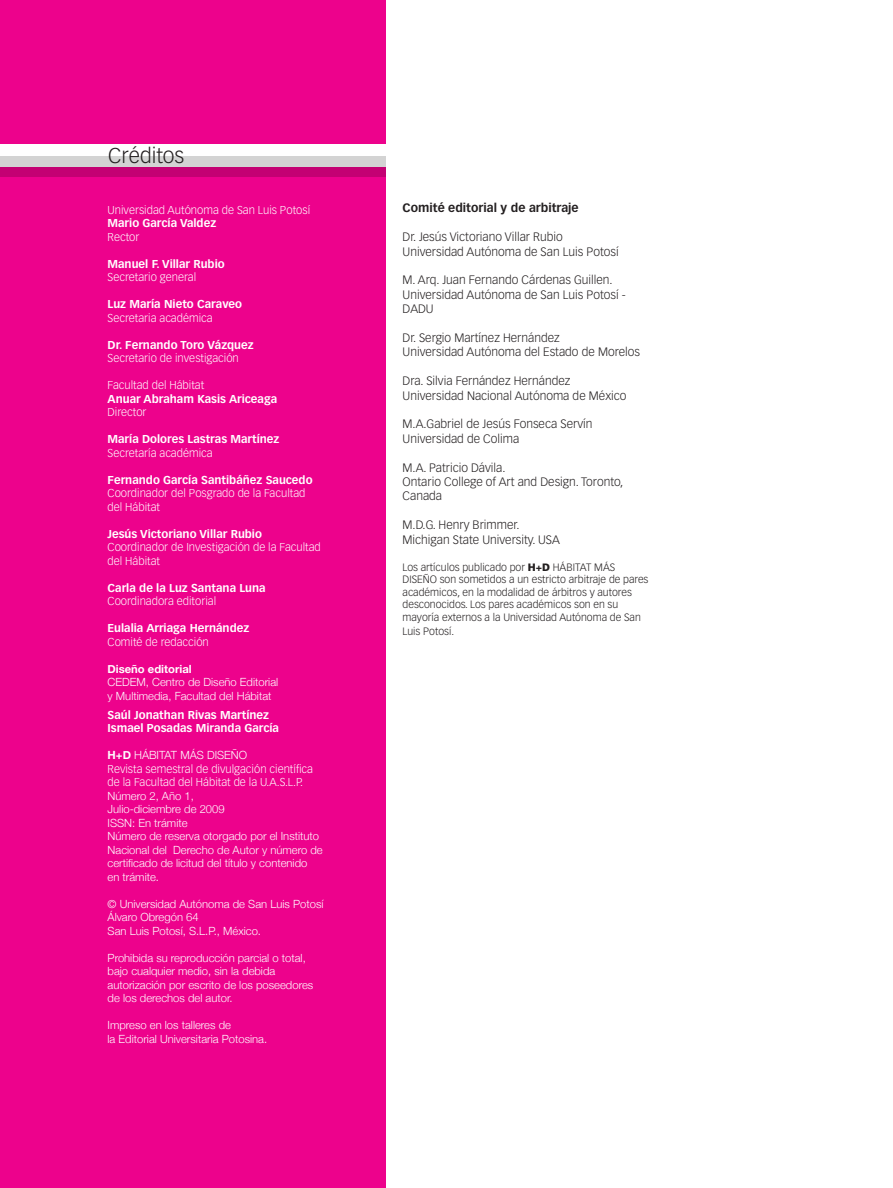
<style>
.page{position:relative;width:893px;height:1188px;background:#fff}
.page>*{position:absolute;margin:0;border:0;box-sizing:border-box;transform-origin:0 0}
.t1{font:300 21px "Vectora LH";color:#231f20}
.t2{font:300 12px/14.4px "Vectora LH";color:#231f20}
.t3{font:700 12px "Vectora LH";color:#231f20}
.t4{font:300 11.25px/13.5px "Helvetica Neue";color:#fff}
.t5{font:300 11.25px/13.5px "Vectora LH";color:#fff}
.t6{font:700 11.25px/13.5px "Vectora LH";color:#fff}
.t7{font:700 11.25px "Helvetica Neue";color:#fff}
.t8{font:300 10.5px/12.6px "Vectora LH";color:#231f20}
.s1{font-weight:700}
.s2{font-weight:900}
</style>
<div class="page">
<div style="left:0;top:0;width:386px;height:1188px;background:#ed028c"></div>
<div style="left:0;top:144px;width:409px;height:22px;background:#fff"></div>
<svg style="left:0;top:156px;width:386px;height:21px;background:#cb6fa5"></svg>
<h1 class="t1" style="left:108px;top:143px;width:78px">Créditos</h1>
<p class="t5" style="left:108px;top:203px;width:204px">Universidad Autónoma de San Luis Potosí</p>
<p class="t6" style="left:108px;top:217px;width:110px">Mario García Valdez</p>
<p class="t5" style="left:108px;top:230px;width:33px">Rector</p>
<p class="t6" style="left:108px;top:257px;width:119px">Manuel F. Villar Rubio</p>
<p class="t5" style="left:108px;top:271px;width:90px">Secretario general</p>
<p class="t6" style="left:108px;top:298px;width:136px">Luz María Nieto Caraveo</p>
<p class="t5" style="left:108px;top:311px;width:107px">Secretaria académica</p>
<p class="t6" style="left:108px;top:338px;width:148px">Dr. Fernando Toro Vázquez</p>
<p class="t5" style="left:108px;top:352px;width:133px">Secretario de investigación</p>
<p class="t5" style="left:108px;top:379px;width:98px">Facultad del Hábitat</p>
<p class="t6" style="left:108px;top:392px;width:171px">Anuar Abraham Kasis Ariceaga</p>
<p class="t5" style="left:108px;top:406px;width:40px">Director</p>
<p class="t6" style="left:108px;top:433px;width:173px">María Dolores Lastras Martínez</p>
<p class="t5" style="left:108px;top:446px;width:107px">Secretaría académica</p>
<p class="t6" style="left:108px;top:473px;width:207px">Fernando García Santibáñez Saucedo</p>
<p class="t5" style="left:108px;top:487px;width:199px">Coordinador del Posgrado de la Facultad del Hábitat</p>
<p class="t6" style="left:108px;top:527px;width:156px">Jesús Victoriano Villar Rubio</p>
<p class="t5" style="left:108px;top:541px;width:215px">Coordinador de Investigación de la Facultad del Hábitat</p>
<p class="t6" style="left:108px;top:581px;width:160px">Carla de la Luz Santana Luna</p>
<p class="t5" style="left:108px;top:595px;width:110px">Coordinadora editorial</p>
<p class="t6" style="left:108px;top:622px;width:143px">Eulalia Arriaga Hernández</p>
<p class="t5" style="left:108px;top:635px;width:103px">Comité de redacción</p>
<p class="t7" style="left:108px;top:659px;width:86px">Diseño editorial</p>
<p class="t4" style="left:108px;top:675px;width:172px">CEDEM, Centro de Diseño Editorial y Multimedia, Facultad del Hábitat</p>
<p class="t6" style="left:108px;top:708px;width:173px">Saúl Jonathan Rivas Martínez<br>Ismael Posadas Miranda García</p>
<p class="t4" style="left:108px;top:748px;width:141px"><span class="s1">H+D</span> HÁBITAT MÁS DISEÑO</p>
<p class="t5" style="left:108px;top:762px;width:207px">Revista semestral de divulgación científica de la Facultad del Hábitat de la U.A.S.L.P.</p>
<p class="t4" style="left:108px;top:788px;width:217px">Número 2, Año 1,<br>Julio-diciembre de 2009<br>ISSN: En trámite<br>Número de reserva otorgado por el Instituto<br>Nacional del Derecho de Autor y número de certificado de licitud del título y contenido<br>en trámite.</p>
<p class="t4" style="left:108px;top:896px;width:217px">© Universidad Autónoma de San Luis Potosí<br>Álvaro Obregón 64<br>San Luis Potosí, S.L.P., México.</p>
<p class="t4" style="left:108px;top:950px;width:207px">Prohibida su reproducción parcial o total, bajo cualquier medio, sin la debida autorización por escrito de los poseedores de los derechos del autor.</p>
<p class="t4" style="left:108px;top:1018px;width:161px">Impreso en los talleres de<br>la Editorial Universitaria Potosina.</p>
<p class="t3" style="left:403px;top:201px;width:178px">Comité editorial y de arbitraje</p>
<p class="t2" style="left:403px;top:230px;width:218px">Dr. Jesús Victoriano Villar Rubio<br>Universidad Autónoma de San Luis Potosí</p>
<p class="t2" style="left:403px;top:273px;width:225px">M. Arq. Juan Fernando Cárdenas Guillen.<br>Universidad Autónoma de San Luis Potosí -<br>DADU</p>
<p class="t2" style="left:403px;top:331px;width:239px">Dr. Sergio Martínez Hernández<br>Universidad Autónoma del Estado de Morelos</p>
<p class="t2" style="left:403px;top:374px;width:225px">Dra. Silvia Fernández Hernández<br>Universidad Nacional Autónoma de México</p>
<p class="t2" style="left:403px;top:417px;width:191px">M.A.Gabriel de Jesús Fonseca Servín<br>Universidad de Colima</p>
<p class="t2" style="left:403px;top:460px;width:222px">M.A. Patricio Dávila.<br>Ontario College of Art and Design. Toronto,<br>Canada</p>
<p class="t2" style="left:403px;top:518px;width:159px">M.D.G. Henry Brimmer.<br>Michigan State University. USA</p>
<p class="t8" style="left:403px;top:561px;width:247px">Los artículos publicado por <span class="s2">H+D</span> HÁBITAT MÁS DISEÑO son sometidos a un estricto arbitraje de pares académicos, en la modalidad de árbitros y autores desconocidos. Los pares académicos son en su mayoría externos a la Universidad Autónoma de San</p>
<p class="t8" style="left:403px;top:625px;width:53px">Luis Potosí.</p>
</div>
